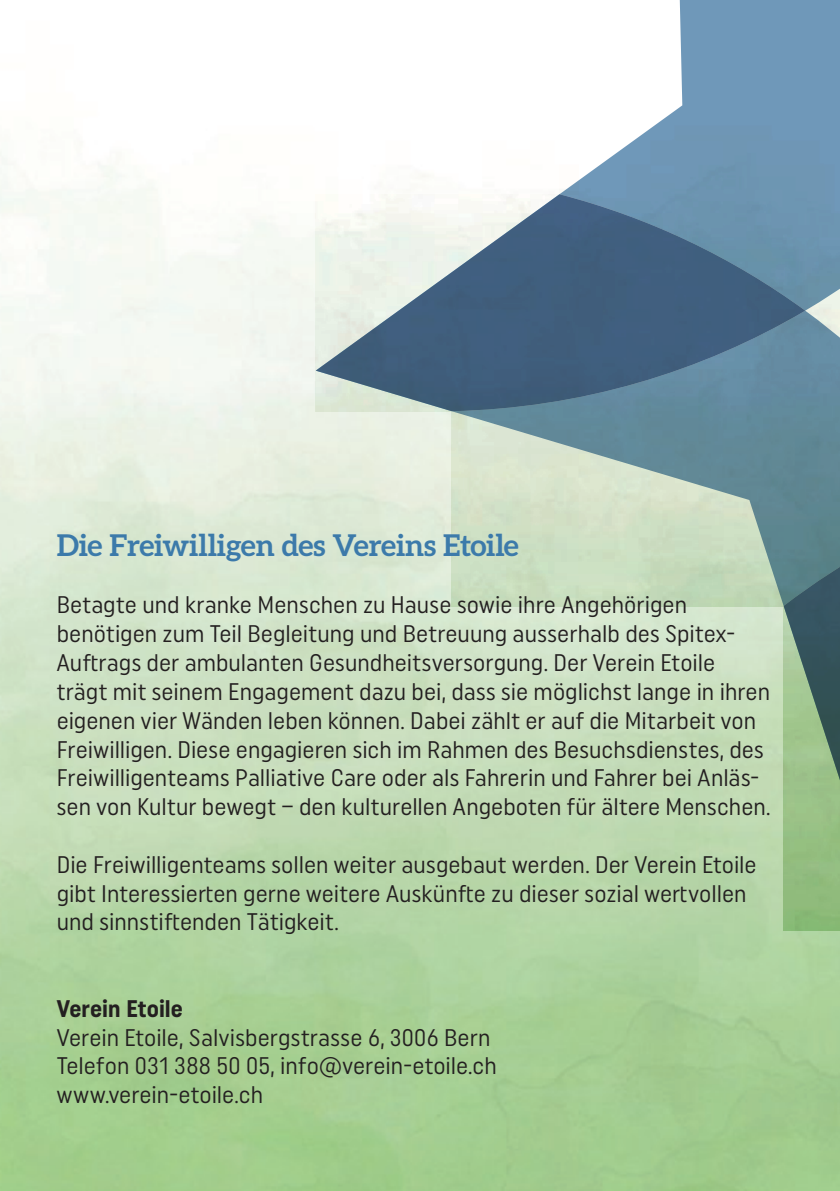
<style>
.page{position:relative;width:840px;height:1191px;background:#fff}
.page>*{position:absolute;margin:0;border:0;box-sizing:border-box;transform-origin:0 0}
.t1{font:700 30px "Aleo";letter-spacing:-.005em;color:#3c7aaa}
.t2{font:24px/28.8px "Uniform Condensed";color:#231f20}
.t3{font:700 24px "Uniform Condensed";color:#231f20}
</style>
<div class="page">
<svg style="left:559px;top:0;width:280px;height:311px;fill:#6f98b9"></svg>
<svg style="left:451px;top:311px;width:388px;height:295px;background:#a8c0b4"></svg>
<svg style="left:315px;top:194px;width:489px;height:217px;background:#708b9f"></svg>
<svg style="left:783px;top:497px;width:56px;height:433px;background:#749a7d"></svg>
<p class="t1" style="left:57px;top:528px;width:463px">Die Freiwilligen des Vereins Etoile</p>
<p class="t2" style="left:57px;top:590px;width:714px">Betagte und kranke Menschen zu Hause sowie ihre Angehörigen benötigen zum Teil Begleitung und Betreuung ausserhalb des Spitex-Auftrags der ambulanten Gesundheitsversorgung. Der Verein Etoile trägt mit seinem Engagement dazu bei, dass sie möglichst lange in ihren eigenen vier Wänden leben können. Dabei zählt er auf die Mitarbeit von Freiwilligen. Diese engagieren sich im Rahmen des Besuchsdienstes, des Freiwilligenteams Palliative Care oder als Fahrerin und Fahrer bei Anläs&shy;sen von Kultur bewegt – den kulturellen Angeboten für ältere Menschen.</p>
<p class="t2" style="left:57px;top:849px;width:701px">Die Freiwilligenteams sollen weiter ausgebaut werden. Der Verein Etoile gibt Interessierten gerne weitere Auskünfte zu dieser sozial wertvollen und sinnstiftenden Tätigkeit.</p>
<p class="t3" style="left:57px;top:994px;width:128px">Verein Etoile</p>
<p class="t2" style="left:57px;top:1022px;width:441px">Verein Etoile, Salvisbergstrasse 6, 3006 Bern<br>Telefon 031 388 50 05, info@verein-etoile.ch www.verein-etoile.ch</p>
</div>
